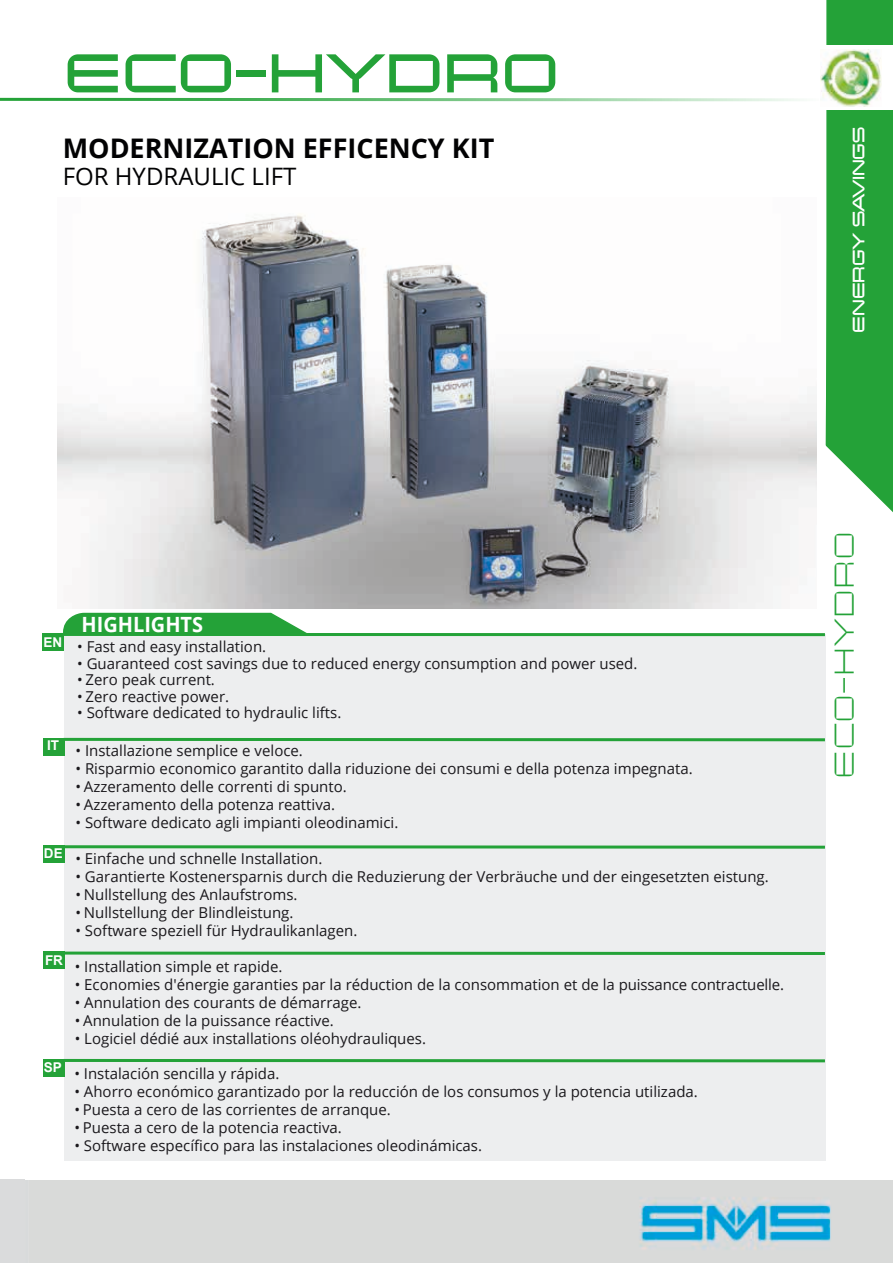
<style>
.page{position:relative;width:893px;height:1263px;background:#fff}
.page>*{position:absolute;margin:0;border:0;box-sizing:border-box;transform-origin:0 0}
.t1{font:69px "Changeling Neo";color:#24a238}
.t2{font:300 34.5px "Changeling Neo";color:#24a238}
.t3{font:700 27px "Open Sans";color:#020203}
.t4{font:24px "Open Sans";color:#020203}
.t5{font:21px "Changeling Neo";letter-spacing:-.01em;color:#fff;scale:.95 1}
.t6{font:700 21px "Open Sans";color:#fff;scale:.95 1}
.t7{font:15px "Open Sans";color:#1a181c}
.t8{font:700 13.5px "Arial";color:#fff}
</style>
<div class="page">
<img style="left:29px;top:1180px;width:864px;height:83px">
<div style="left:0;top:1180px;width:25px;height:83px;background:#dadbdc"></div>
<svg style="left:62px;top:612px;width:245px;height:21px;background:#40ae51"></svg>
<div style="left:64px;top:634px;width:761px;height:527px;background:#edeeef"></div>
<div style="left:43px;top:634px;width:21px;height:17px;background:#24a238"></div>
<div style="left:43px;top:738px;width:21px;height:17px;background:#24a238"></div>
<div style="left:43px;top:845px;width:21px;height:17px;background:#24a238"></div>
<div style="left:43px;top:952px;width:21px;height:17px;background:#24a238"></div>
<div style="left:43px;top:1059px;width:21px;height:17px;background:#24a238"></div>
<hr style="left:60px;top:633px;width:765px;height:3px;background:#24a238">
<svg style="left:0;top:0;width:893px;height:512px"></svg>
<hr style="left:64px;top:738px;width:761px;height:3px;background:#24a238">
<svg style="left:64px;top:845px;width:761px;height:4px;background:#55b465"></svg>
<svg style="left:64px;top:951px;width:761px;height:4px;background:#55b465"></svg>
<hr style="left:64px;top:1059px;width:761px;height:3px;background:#24a238">
<img style="left:58px;top:198px;width:758px;height:410px">
<h1 class="t1" style="left:64px;top:28px;width:497px">ECO-HYDRO</h1>
<h3 class="t3" style="left:63px;top:129px;width:433px">MODERNIZATION EFFICENCY KIT</h3>
<h3 class="t4" style="left:63px;top:160px;width:235px">FOR HYDRAULIC LIFT</h3>
<h3 class="t5" style="left:845px;top:333px;width:218px;rotate:-90deg">ENERGY SAVINGS</h3>
<p class="t8" style="left:44px;top:632px;width:20px">EN</p>
<p class="t8" style="left:47px;top:736px;width:14px">IT</p>
<h3 class="t6" style="left:81px;top:610px;width:130px">HIGHLIGHTS</h3>
<p class="t7" style="left:77px;top:637px;width:191px">• Fast and easy installation.</p>
<p class="t7" style="left:77px;top:653px;width:562px">• Guaranteed cost savings due to reduced energy consumption and power used.</p>
<p class="t7" style="left:77px;top:670px;width:139px">• Zero peak current.</p>
<p class="t7" style="left:77px;top:686px;width:153px">• Zero reactive power.</p>
<p class="t7" style="left:77px;top:703px;width:266px">• Software dedicated to hydraulic lifts.</p>
<p class="t7" style="left:75px;top:740px;width:229px">• Installazione semplice e veloce.</p>
<p class="t7" style="left:75px;top:758px;width:619px">• Risparmio economico garantito dalla riduzione dei consumi e della potenza impegnata.</p>
<p class="t7" style="left:75px;top:776px;width:273px">• Azzeramento delle correnti di spunto.</p>
<p class="t7" style="left:75px;top:794px;width:261px">• Azzeramento della potenza reattiva.</p>
<p class="t7" style="left:75px;top:812px;width:324px">• Software dedicato agli impianti oleodinamici.</p>
<h2 class="t2" style="left:821px;top:779px;width:249px;rotate:-90deg">ECO-HYDRO</h2>
<p class="t8" style="left:44px;top:844px;width:20px">DE</p>
<p class="t7" style="left:75px;top:849px;width:248px">• Einfache und schnelle Installation.</p>
<p class="t7" style="left:75px;top:867px;width:695px">• Garantierte Kostenersparnis durch die Reduzierung der Verbräuche und der eingesetzten eistung.</p>
<p class="t7" style="left:75px;top:885px;width:224px">• Nullstellung des Anlaufstroms.</p>
<p class="t7" style="left:75px;top:903px;width:220px">• Nullstellung der Blindleistung.</p>
<p class="t7" style="left:75px;top:921px;width:283px">• Software speziell für Hydraulikanlagen.</p>
<p class="t8" style="left:45px;top:950px;width:19px">FR</p>
<p class="t7" style="left:75px;top:956px;width:209px">• Installation simple et rapide.</p>
<p class="t7" style="left:75px;top:974px;width:711px">• Economies d'énergie garanties par la réduction de la consommation et de la puissance contractuelle.</p>
<p class="t7" style="left:75px;top:992px;width:288px">• Annulation des courants de démarrage.</p>
<p class="t7" style="left:75px;top:1010px;width:261px">• Annulation de la puissance réactive.</p>
<p class="t7" style="left:75px;top:1028px;width:353px">• Logiciel dédié aux installations oléohydrauliques.</p>
<p class="t8" style="left:44px;top:1058px;width:20px">SP</p>
<p class="t7" style="left:74px;top:1063px;width:206px">• Instalación sencilla y rápida.</p>
<p class="t7" style="left:74px;top:1081px;width:625px">• Ahorro económico garantizado por la reducción de los consumos y la potencia utilizada.</p>
<p class="t7" style="left:74px;top:1099px;width:318px">• Puesta a cero de las corrientes de arranque.</p>
<p class="t7" style="left:74px;top:1117px;width:269px">• Puesta a cero de la potencia reactiva.</p>
<p class="t7" style="left:74px;top:1135px;width:409px">• Software específico para las instalaciones oleodinámicas.</p>
</div>
